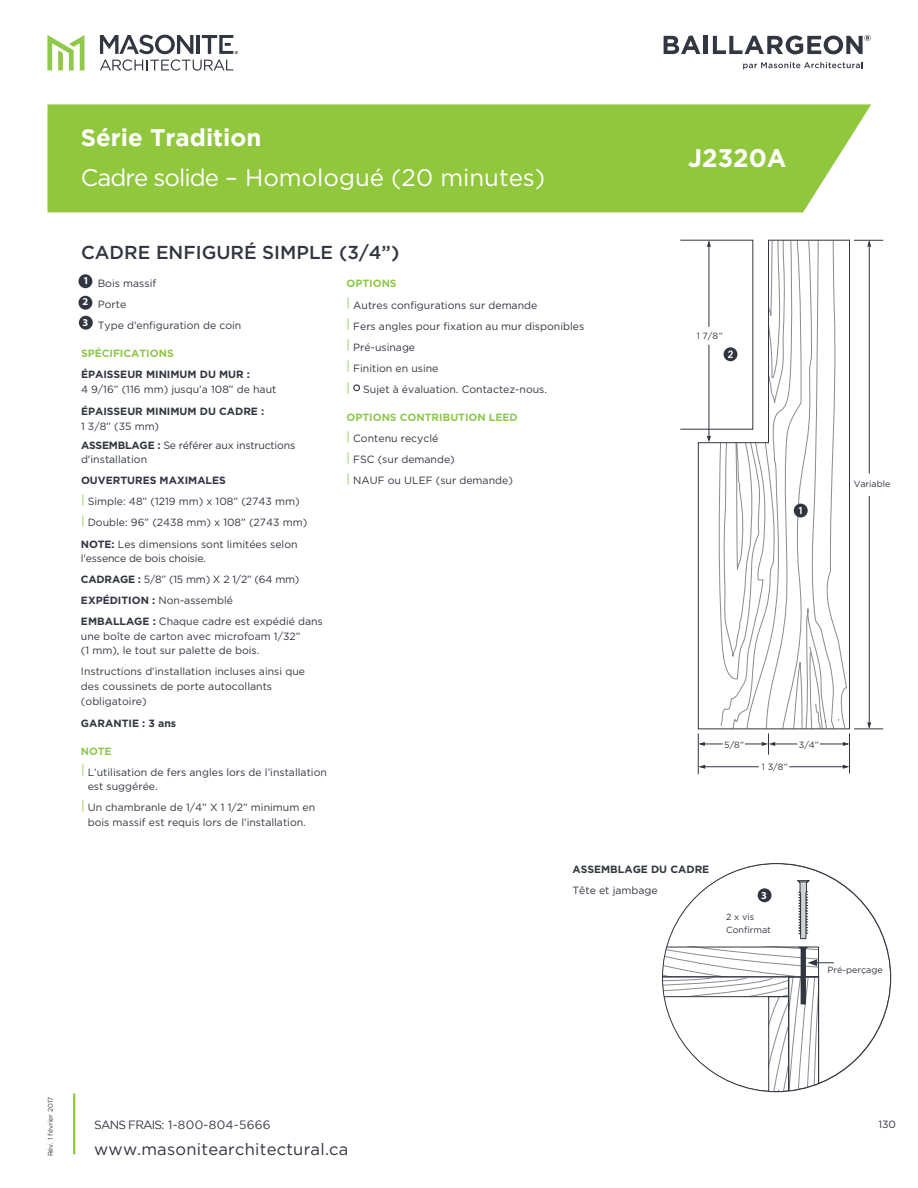
<style>
.page{position:relative;width:918px;height:1188px;background:#fff}
.page>*{position:absolute;margin:0;border:0;box-sizing:border-box;transform-origin:0 0}
.t1{font:700 25.5px "Gotham";color:#fff}
.t2{font:24px "Gotham";color:#fff}
.t3{font:700 24px "Gotham";color:#fff}
.t4{font:500 18.75px "Gotham";color:#323640}
.t5{font:16.5px "Gotham";letter-spacing:.015em;color:#323640}
.t6{font:12px "Gotham";letter-spacing:-.02em;color:#323640}
.t7{font:10.5px/21.1px "Gotham";color:#323640}
.t8{font:700 10.5px "Gotham";color:#323640}
.t9{font:10.5px/19px "Gotham";letter-spacing:-.02em;color:#323640}
.t10{font:700 10.5px "Gotham";color:#90c84c}
.t11{font:700 10.5px/21px "Myriad Pro";color:#fff;text-align:justify}
.t12{font:9px/12.6px "Gotham";color:#323640}
.t13{font:6.75px "Gotham";color:#323640}
.s1{font-weight:700}
.s2{font-size:12px;color:#90c84c}
.s3{font-weight:700;color:#90c84c}
</style>
<div class="page">
<svg style="left:698px;top:239px;width:152px;height:491px"></svg>
<hr style="left:709px;top:242px;width:1px;height:85px;background:#323640">
<svg style="left:707px;top:240px;width:4px;height:7px"></svg>
<svg style="left:707px;top:436px;width:4px;height:6px"></svg>
<hr style="left:709px;top:345px;width:1px;height:95px;background:#323640">
<hr style="left:869px;top:242px;width:1px;height:232px;background:#323640">
<hr style="left:869px;top:496px;width:1px;height:231px;background:#323640">
<svg style="left:854px;top:722px;width:29px;height:8px"></svg>
<svg style="left:854px;top:240px;width:29px;height:7px"></svg>
<svg style="left:820px;top:742px;width:29px;height:4px"></svg>
<svg style="left:724px;top:347px;width:13px;height:14px"></svg>
<svg style="left:699px;top:742px;width:24px;height:4px"></svg>
<svg style="left:745px;top:733px;width:52px;height:22px"></svg>
<hr style="left:698px;top:733px;width:1px;height:41px;background:#323640">
<hr style="left:700px;top:766px;width:59px;height:1px;background:#323640">
<hr style="left:789px;top:766px;width:58px;height:1px;background:#323640">
<svg style="left:699px;top:765px;width:6px;height:4px"></svg>
<hr style="left:849px;top:733px;width:1px;height:40px;background:#323640">
<svg style="left:843px;top:765px;width:6px;height:4px"></svg>
<svg style="left:794px;top:504px;width:14px;height:13px"></svg>
<div style="left:353px;top:384px;width:7px;height:7px;border:1px solid #323640;border-radius:50%"></div>
<svg style="left:666px;top:864px;width:225px;height:213px"></svg>
<svg style="left:663px;top:946px;width:171px;height:146px"></svg>
<div style="left:79px;top:274px;width:13px;height:14px;background:#323640;border-radius:50%"></div>
<div style="left:79px;top:296px;width:13px;height:14px;background:#323640;border-radius:50%"></div>
<div style="left:79px;top:316px;width:14px;height:14px;background:#323640;border-radius:50%"></div>
<div style="left:758px;top:888px;width:14px;height:14px;background:#323640;border-radius:50%"></div>
<div style="left:47px;top:104px;width:824px;height:108px;background:#91c73d"></div>
<svg style="left:47px;top:35px;width:37px;height:35px"></svg>
<svg style="left:100px;top:35px;width:138px;height:36px"></svg>
<hr style="left:73px;top:1094px;width:2px;height:60px;background:#91c73d">
<svg style="left:664px;top:36px;width:36px;height:18px"></svg>
<hr style="left:704px;top:36px;width:4px;height:18px;background:#323640">
<svg style="left:713px;top:35px;width:158px;height:19px"></svg>
<svg style="left:743px;top:62px;width:119px;height:7px"></svg>
<h2 class="t3" style="left:81px;top:123px;width:182px">Série Tradition</h2>
<h2 class="t2" style="left:81px;top:162px;width:466px">Cadre solide – Homologué (20 minutes)</h2>
<h1 class="t1" style="left:688px;top:141px;width:100px">J2320A</h1>
<h3 class="t4" style="left:81px;top:240px;width:320px">CADRE ENFIGURÉ SIMPLE (3/4”)</h3>
<p class="t7" style="left:98px;top:272px;width:145px">Bois massif<br>Porte<br>Type d'enfiguration de coin</p>
<p class="t10" style="left:81px;top:346px;width:94px">SPÉCIFICATIONS</p>
<p class="t8" style="left:81px;top:367px;width:171px">ÉPAISSEUR MINIMUM DU MUR :</p>
<p class="t7" style="left:81px;top:379px;width:197px">4 9/16” (116 mm) jusqu’a 108” de haut</p>
<p class="t8" style="left:81px;top:404px;width:185px">ÉPAISSEUR MINIMUM DU CADRE :</p>
<p class="t9" style="left:81px;top:416px;width:216px">1 3/8” (35 mm)<br><span class="s1">ASSEMBLAGE :</span> Se référer aux instructions</p>
<p class="t7" style="left:81px;top:448px;width:68px">d'installation</p>
<p class="t7" style="left:81px;top:470px;width:228px"><span class="s1">OUVERTURES MAXIMALES<br></span><span class="s2">|</span> Simple: 48” (1219 mm) x 108” (2743 mm)<br><span class="s2">|</span> Double: 96” (2438 mm) x 108” (2743 mm)<br><span class="s1">NOTE:</span> Les dimensions sont limitées selon</p>
<p class="t7" style="left:81px;top:547px;width:243px">l'essence de bois choisie.<br><span class="s1">CADRAGE :</span> 5/8” (15 mm) X 2 1/2” (64 mm)<br><span class="s1">EXPÉDITION :</span> Non-assemblé<br><span class="s1">EMBALLAGE :</span> Chaque cadre est expédié dans</p>
<p class="t7" style="left:81px;top:629px;width:221px;line-height:14.4px">une boîte de carton avec microfoam 1/32” (1 mm), le tout sur palette de bois.</p>
<p class="t7" style="left:81px;top:664px;width:226px;line-height:14.7px">Instructions d’installation incluses ainsi que des coussinets de porte autocollants (obligatoire)</p>
<p class="t8" style="left:81px;top:716px;width:97px">GARANTIE : 3 ans</p>
<p class="t7" style="left:81px;top:740px;width:247px"><span class="s3">NOTE<br></span><span class="s2">|</span> L’utilisation de fers angles lors de l’installation</p>
<p class="t7" style="left:81px;top:776px;width:236px;text-indent:7px">est suggérée.<br><span class="s2">|</span> Un chambranle de 1/4” X 1 1/2” minimum en</p>
<p class="t7" style="left:88px;top:811px;width:220px">bois massif est requis lors de l’installation.</p>
<p class="t11" style="left:82px;top:270px;width:8px">1<br>2<br>3</p>
<p class="t7" style="left:346px;top:273px;width:239px"><span class="s3">OPTIONS<br></span><span class="s2">|</span> Autres configurations sur demande<br><span class="s2">|</span> Fers angles pour fixation au mur disponibles <span class="s2">|</span> Pré-usinage<br><span class="s2">|</span> Finition en usine<br><span class="s2">|</span> Sujet à évaluation. Contactez-nous.</p>
<p class="t7" style="left:347px;top:406px;width:173px"><span class="s3">OPTIONS CONTRIBUTION LEED </span><span class="s2">|</span> Contenu recyclé<br><span class="s2">|</span> FSC (sur demande)<br><span class="s2">|</span> NAUF ou ULEF (sur demande)</p>
<p class="t12" style="left:697px;top:329px;width:28px">1 7/8”</p>
<p class="t12" style="left:854px;top:478px;width:38px">Variable</p>
<p class="t12" style="left:724px;top:738px;width:22px">5/8”</p>
<p class="t12" style="left:799px;top:738px;width:22px">3/4”</p>
<p class="t12" style="left:762px;top:761px;width:28px">1 3/8”</p>
<p class="t8" style="left:572px;top:862px;width:138px">ASSEMBLAGE DU CADRE</p>
<p class="t7" style="left:572px;top:879px;width:87px">Tête et jambage</p>
<p class="t11" style="left:761px;top:885px;width:7px">3</p>
<p class="t12" style="left:726px;top:910px;width:46px">2 x vis<br>Confirmat</p>
<p class="t12" style="left:827px;top:964px;width:57px">Pré-perçage</p>
<p class="t13" style="left:46px;top:1156px;width:61px;rotate:-90deg">Rév. 1 février 2017</p>
<p class="t6" style="left:94px;top:1118px;width:178px">SANS FRAIS: 1-800-804-5666</p>
<h3 class="t5" style="left:94px;top:1138px;width:256px">www.masonitearchitectural.ca</h3>
<p class="t7" style="left:878px;top:1113px;width:19px">130</p>
</div>
